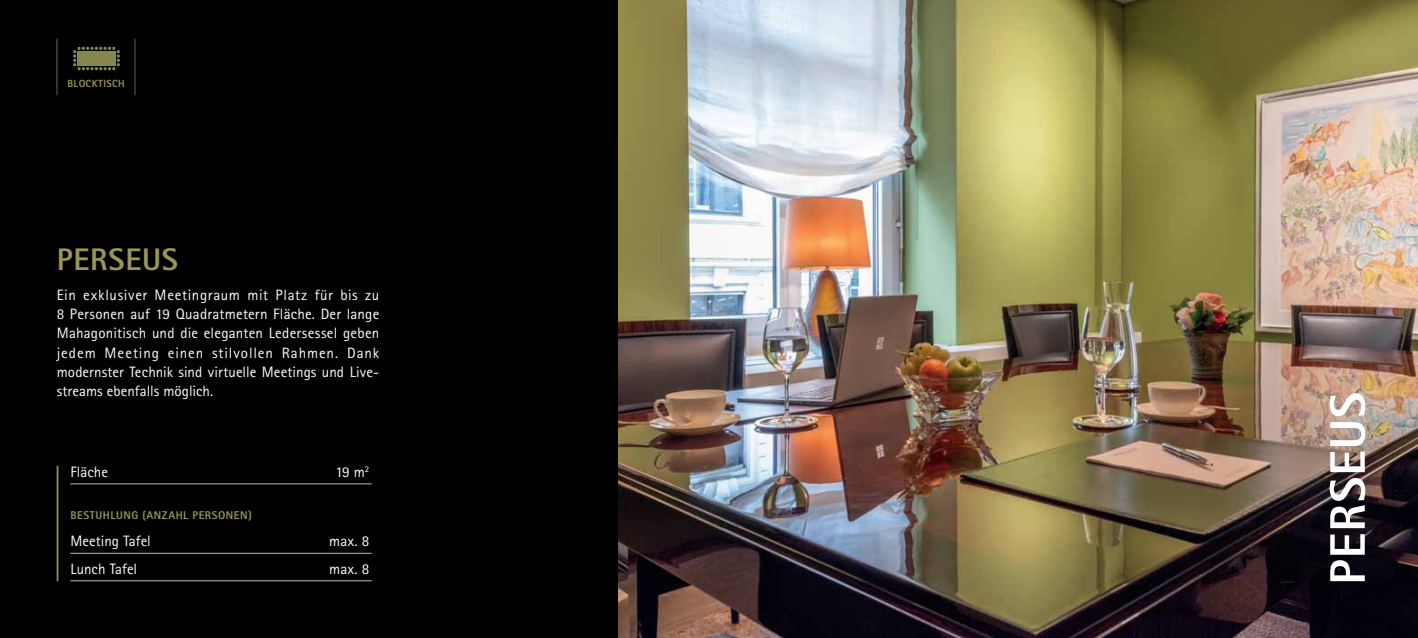
<style>
.page{position:relative;width:1418px;height:638px;background:#fff}
.page>*{position:absolute;margin:0;border:0;box-sizing:border-box;transform-origin:0 0}
.t1{font:800 50px "Rotis Sans Serif Std";letter-spacing:.015em;color:#fff}
.t2{font:800 31.25px "Rotis Sans Serif Std";letter-spacing:.02em;color:#999656}
.t3{font:15px/19.4px "Rotis Sans Serif Std";color:#fff;text-align:justify}
.t4{font:800 11.25px "Rotis Sans Serif Std";letter-spacing:.04em;color:#999656}
.t5{font:800 10.38px "Rotis Sans Serif Std";letter-spacing:.03em;color:#999656}
</style>
<div class="page">
<div style="left:0;top:0;width:709px;height:638px;background:#000"></div>
<svg style="left:73px;top:47px;width:47px;height:23px"></svg>
<div style="left:77px;top:51px;width:38px;height:15px;background:#868651"></div>
<hr style="left:57px;top:39px;width:1px;height:56px;background:#636466">
<hr style="left:135px;top:39px;width:1px;height:56px;background:#636466">
<hr style="left:70px;top:484px;width:302px;height:1px;background:#bbbdc0">
<hr style="left:70px;top:553px;width:302px;height:1px;background:#bbbdc0">
<hr style="left:70px;top:580px;width:302px;height:1px;background:#bbbdc0">
<hr style="left:57px;top:466px;width:1px;height:115px;background:#999656">
<img style="left:618px;top:0;width:799px;height:638px">
<p class="t5" style="left:68px;top:78px;width:59px">BLOCKTISCH</p>
<h2 class="t2" style="left:57px;top:241px;width:123px">PERSEUS</h2>
<p class="t3" style="left:57px;top:286px;width:324px">Ein exklusiver Meetingraum mit Platz für bis zu 8 Personen auf 19 Quadratmetern Fläche. Der lange Mahagonitisch und die eleganten Ledersessel geben jedem Meeting einen stilvollen Rahmen. Dank modernster Technik sind virtuelle Meetings und Live&shy;streams ebenfalls möglich.</p>
<p class="t3" style="left:70px;top:463px;width:39px">Fläche</p>
<p class="t3" style="left:335px;top:463px;width:35px">19 m<sup>2</sup></p>
<p class="t4" style="left:70px;top:508px;width:183px">BESTUHLUNG (ANZAHL PERSONEN)</p>
<p class="t3" style="left:70px;top:533px;width:82px">Meeting Tafel</p>
<p class="t3" style="left:329px;top:533px;width:42px">max. 8</p>
<p class="t3" style="left:70px;top:560px;width:68px">Lunch Tafel</p>
<p class="t3" style="left:329px;top:560px;width:42px">max. 8</p>
<h1 class="t1" style="left:1318px;top:585px;width:194px;rotate:-90deg">PERSEUS</h1>
</div>
